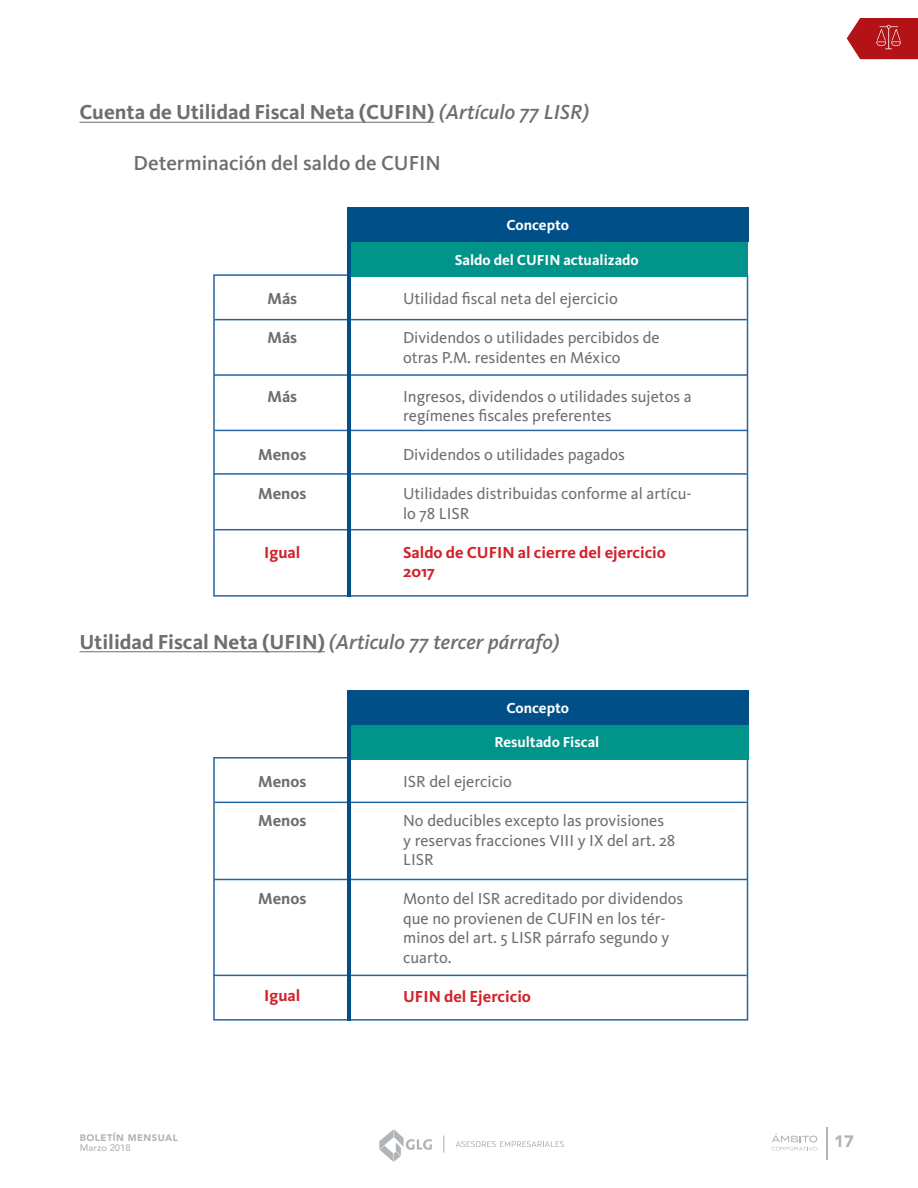
<style>
.page{position:relative;width:918px;height:1188px;background:#fff}
.page>*{position:absolute;margin:0;border:0;box-sizing:border-box;transform-origin:0 0}
.t1{font:700 21px "Kievit OT";color:#6d6e71}
.t2{font:italic 500 21px "Kievit OT";color:#6d6e71}
.t3{font:500 21px "Kievit OT";color:#6d6e71}
.t4{font:16.5px/19.5px "Kievit OT";color:#6d6e71}
.t5{font:700 16.5px/19.5px "Kievit OT";color:#d2232a}
.t6{font:700 16.5px "Kievit OT";color:#6d6e71}
.t7{font:900 16.5px "Avenir";color:#b1b4b6}
.t8{font:700 15px "Kievit OT";color:#fff}
.t9{font:900 9.45px "Avenir";letter-spacing:.05em;color:#b1b4b6}
.t10{font:500 9.45px "Avenir";color:#b1b4b6}
.s1{font-weight:500;font-style:italic}
.s2{font-weight:700;font-style:normal}
</style>
<div class="page">
<svg style="left:379px;top:1130px;width:53px;height:32px"></svg>
<svg style="left:456px;top:1141px;width:108px;height:6px"></svg>
<svg style="left:443px;top:1136px;width:1px;height:17px"></svg>
<svg style="left:772px;top:1134px;width:46px;height:16px"></svg>
<hr style="left:826px;top:1127px;width:2px;height:33px;background:#b1b4b6">
<svg style="left:847px;top:18px;width:71px;height:41px;background:#bc2f33"></svg>
<hr style="left:80px;top:122px;width:354px;height:1px;background:#6d6e71">
<hr style="left:80px;top:651px;width:245px;height:1px;background:#6d6e71">
<div style="left:213px;top:274px;width:535px;height:323px;border:2px solid #2464a4"></div>
<div style="left:213px;top:757px;width:535px;height:264px;border:2px solid #2464a4"></div>
<div style="left:349px;top:242px;width:399px;height:35px;background:#00948a"></div>
<div style="left:347px;top:725px;width:401px;height:35px;background:#00948a"></div>
<div style="left:347px;top:207px;width:401px;height:35px;background:#004f88"></div>
<div style="left:347px;top:690px;width:401px;height:35px;background:#004f88"></div>
<hr style="left:215px;top:319px;width:532px;height:1px;background:#2464a4">
<hr style="left:215px;top:802px;width:532px;height:1px;background:#2464a4">
<hr style="left:214px;top:374px;width:533px;height:2px;background:#2464a4">
<hr style="left:214px;top:879px;width:533px;height:1px;background:#2464a4">
<hr style="left:215px;top:430px;width:533px;height:1px;background:#2464a4">
<hr style="left:213px;top:473px;width:534px;height:2px;background:#2464a4">
<hr style="left:213px;top:975px;width:534px;height:1px;background:#2464a4">
<hr style="left:215px;top:529px;width:533px;height:1px;background:#2464a4">
<hr style="left:347px;top:241px;width:4px;height:356px;background:#004f88">
<hr style="left:347px;top:724px;width:4px;height:297px;background:#004f88">
<p class="t1" style="left:80px;top:100px;width:511px">Cuenta de Utilidad Fiscal Neta (CUFIN) <span class="s1">(Artículo 77 LISR)</span></p>
<p class="t3" style="left:133px;top:150px;width:309px">Determinación del saldo de CUFIN</p>
<p class="t8" style="left:506px;top:216px;width:64px">Concepto</p>
<p class="t6" style="left:267px;top:289px;width:31px">Más</p>
<p class="t6" style="left:267px;top:328px;width:31px">Más</p>
<p class="t6" style="left:267px;top:386px;width:31px">Más</p>
<p class="t6" style="left:258px;top:445px;width:50px">Menos</p>
<p class="t6" style="left:258px;top:484px;width:50px">Menos</p>
<p class="t5" style="left:264px;top:542px;width:38px">Igual</p>
<p class="t8" style="left:455px;top:250px;width:185px">Saldo del CUFIN actualizado</p>
<p class="t4" style="left:403px;top:289px;width:216px">Utilidad fiscal neta del ejercicio</p>
<p class="t4" style="left:403px;top:328px;width:258px">Dividendos o utilidades percibidos de otras P.M. residentes en México</p>
<p class="t4" style="left:403px;top:386px;width:290px">Ingresos, dividendos o utilidades sujetos a regímenes fiscales preferentes</p>
<p class="t4" style="left:403px;top:445px;width:223px">Dividendos o utilidades pagados</p>
<p class="t4" style="left:403px;top:484px;width:290px">Utilidades distribuidas conforme al artícu&shy;lo 78 LISR</p>
<p class="t5" style="left:403px;top:542px;width:264px">Saldo de CUFIN al cierre del ejercicio<br>2017</p>
<p class="t2" style="left:80px;top:629px;width:482px"><span class="s2">Utilidad Fiscal Neta (UFIN)</span> (Articulo 77 tercer párrafo)</p>
<p class="t8" style="left:506px;top:699px;width:64px">Concepto</p>
<p class="t9" style="left:80px;top:1130px;width:99px">BOLETÍN MENSUAL</p>
<p class="t10" style="left:80px;top:1139px;width:52px">Marzo 2018</p>
<p class="t6" style="left:258px;top:771px;width:50px">Menos</p>
<p class="t6" style="left:258px;top:811px;width:50px">Menos</p>
<p class="t6" style="left:258px;top:888px;width:50px">Menos</p>
<p class="t5" style="left:264px;top:986px;width:38px">Igual</p>
<p class="t8" style="left:494px;top:733px;width:106px">Resultado Fiscal</p>
<p class="t4" style="left:403px;top:772px;width:110px">ISR del ejercicio</p>
<p class="t4" style="left:403px;top:811px;width:274px">No deducibles excepto las provisiones y reservas fracciones VIII y IX del art. 28<br>LISR</p>
<p class="t4" style="left:403px;top:889px;width:282px">Monto del ISR acreditado por dividendos que no provienen de CUFIN en los tér&shy;minos del art. 5 LISR párrafo segundo y cuarto.</p>
<p class="t5" style="left:403px;top:986px;width:129px">UFIN del Ejercicio</p>
<p class="t7" style="left:834px;top:1127px;width:21px">17</p>
</div>
